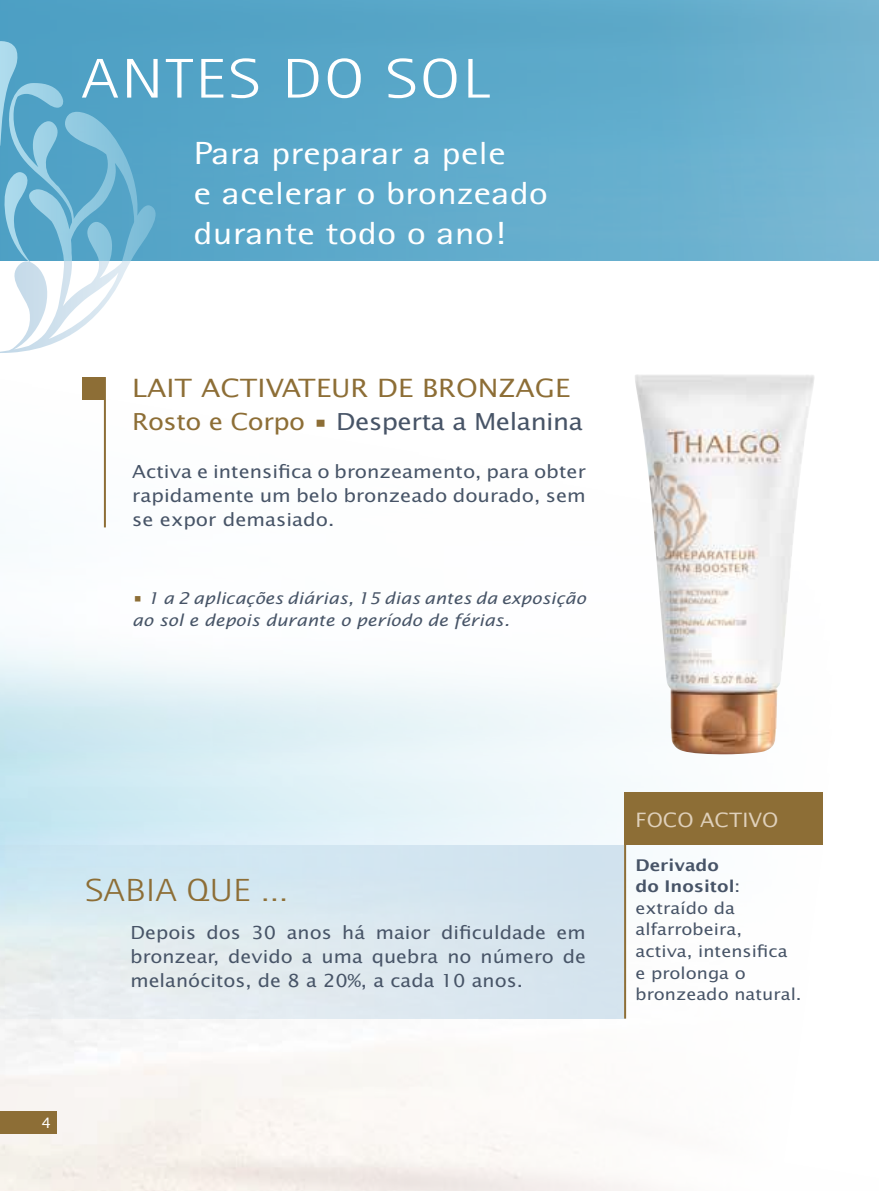
<style>
.page{position:relative;width:879px;height:1191px;background:#fff}
.page>*{position:absolute;margin:0;border:0;box-sizing:border-box;transform-origin:0 0}
.t1{font:300 56px "Rotis Sans Serif";letter-spacing:.03em;color:#fff;scale:1.25 1}
.t2{font:32px/40px "Rotis Sans Serif";color:#fff;scale:1.25 1}
.t3{font:300 32px "Rotis Sans Serif";color:#8d6e36;scale:1.25 1}
.t4{font:25.2px "Lucida Sans";color:#8d6e36;scale:1.11 1}
.t5{font:23.4px "Lucida Sans";letter-spacing:-.02em;color:#475467;scale:1.11 1}
.t6{font:19.8px "Lucida Sans";color:#dfd0ba;scale:1.06 1}
.t7{font:18px/24px "Lucida Sans";color:#475467;text-align:justify;scale:1.09 1}
.t8{font:18px/24px "Lucida Sans";color:#475467;text-align:justify;scale:1.11 1}
.t9{font:16.2px/21.6px "Lucida Sans";color:#475467;scale:1.11 1}
.t10{font:italic 16.2px/21.6px "Lucida Sans";color:#475467;scale:1.11 1}
.t11{font:14.4px "Lucida Sans";color:#fff;scale:1.06 1}
.s1{color:#8d6e36}
.s2{font-style:normal;font-size:18px;color:#8d6e36}
.s3{font-weight:600}
</style>
<div class="page">
<img style="left:0;top:400px;width:823px;height:791px">
<div style="left:0;top:1111px;width:57px;height:23px;background:#8d6e36"></div>
<div style="left:0;top:0;width:879px;height:261px;background:linear-gradient(to right,#4a9ec3,#71b4d1)"></div>
<svg style="left:0;top:41px;width:158px;height:312px;fill:#55a4c7"></svg>
<div style="left:0;top:845px;width:626px;height:173px;background:linear-gradient(to bottom,#cfe5f1,#e5ebef)"></div>
<hr style="left:624px;top:793px;width:2px;height:225px;background:#8d6e36">
<div style="left:82px;top:377px;width:23px;height:23px;background:#8d6e36"></div>
<div style="left:624px;top:793px;width:198px;height:51px;background:#8d6e36"></div>
<img style="left:634px;top:374px;width:180px;height:380px">
<hr style="left:104px;top:377px;width:2px;height:150px;background:#8d6e36">
<h1 class="t1" style="left:81px;top:47px;width:328px">ANTES DO SOL</h1>
<h2 class="t2" style="left:193px;top:133px;width:285px">Para preparar a pele<br>e acelerar o bronzeado durante todo o ano!</h2>
<h3 class="t4" style="left:132px;top:372px;width:396px">LAIT ACTIVATEUR dE BRON ZAG E</h3>
<p class="t5" style="left:132px;top:407px;width:408px"><span class="s1">Rosto e Corpo •</span> Desperta a Melanina</p>
<p class="t8" style="left:132px;top:459px;width:410px">Activa e intensifica o bronzeamento, para obter rapidamente um belo bronzeado dourado, sem se expor demasiado.</p>
<p class="t10" style="left:132px;top:587px;width:410px"><span class="s2">•</span> 1 a 2 aplicações diárias, 15 dias antes da exposição ao sol e depois durante o período de férias.</p>
<h2 class="t3" style="left:85px;top:872px;width:164px">SABIA QUE …</h2>
<p class="t7" style="left:130px;top:920px;width:419px">Depois dos 30 anos há maior dificuldade em bronzear, devido a uma quebra no número de melanócitos, de 8 a 20%, a cada 10 anos.</p>
<p class="t11" style="left:41px;top:1113px;width:11px">4</p>
<p class="t6" style="left:635px;top:807px;width:136px">FOCO ACTIVO</p>
<p class="t9" style="left:635px;top:853px;width:151px"><span class="s3">Derivado<br>do Inositol</span>: extraído da alfarrobeira, activa, intensifica e prolonga o bronzeado natural.</p>
</div>
